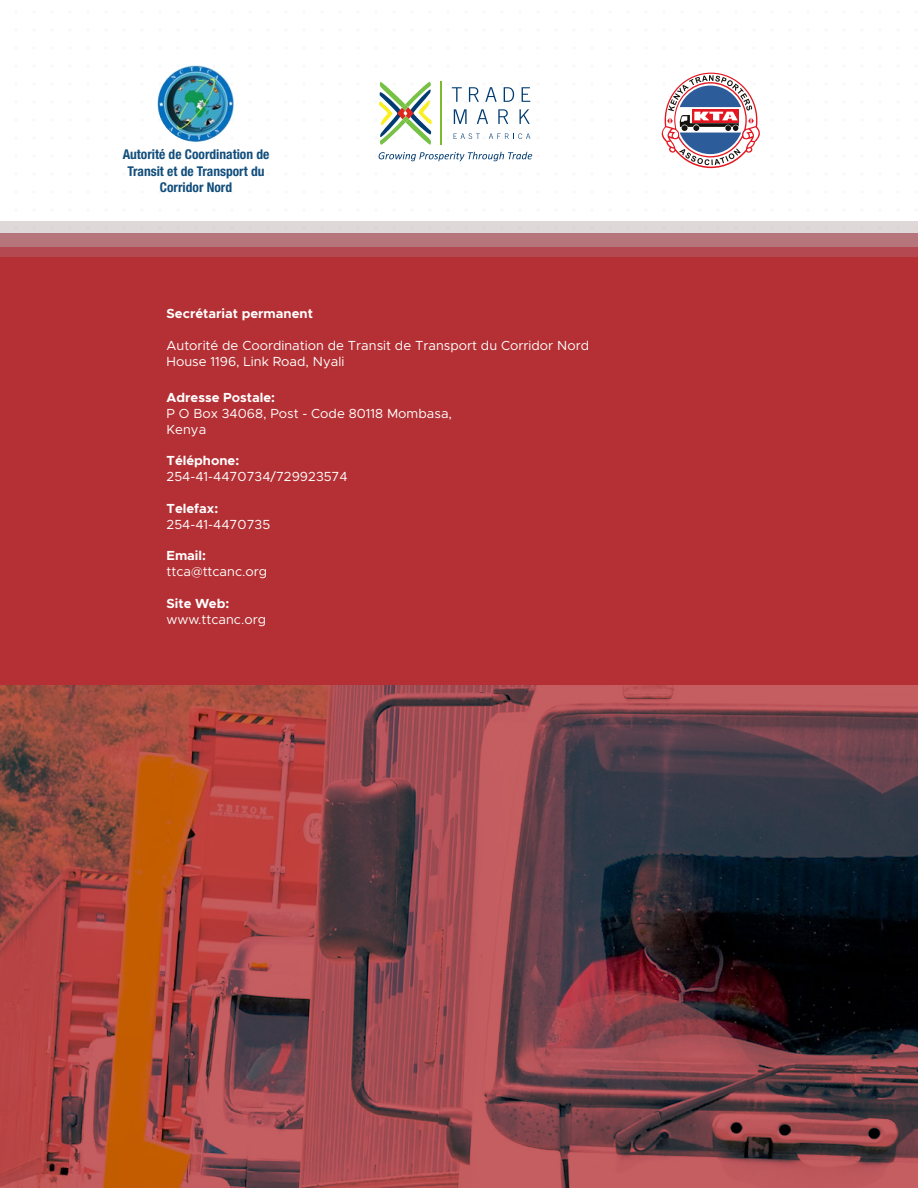
<style>
.page{position:relative;width:918px;height:1188px;background:#fff}
.page>*{position:absolute;margin:0;border:0;box-sizing:border-box;transform-origin:0 0}
.t1{font:700 condensed 13.5px/16.2px "Helvetica Neue";color:#124e7c;text-align:center}
.t2{font:13.2px/15.9px "Metropolis";color:#fff}
.t3{font:700 13.2px "Metropolis";color:#fff}
</style>
<div class="page">
<div style="left:0;top:221px;width:918px;height:434px;background:#ded8d8"></div>
<div style="left:0;top:233px;width:918px;height:428px;background:#b5757a"></div>
<div style="left:0;top:247px;width:918px;height:427px;background:#b54952"></div>
<div style="left:0;top:257px;width:918px;height:428px;background:#b43034"></div>
<svg style="left:0;top:685px;width:918px;height:503px;background:#7f4141"></svg>
<svg style="left:661px;top:73px;width:99px;height:95px"></svg>
<hr style="left:441px;top:81px;width:1px;height:64px;background:#7fba2b">
<svg style="left:452px;top:87px;width:10px;height:15px"></svg>
<svg style="left:469px;top:87px;width:10px;height:15px"></svg>
<svg style="left:485px;top:87px;width:12px;height:15px"></svg>
<svg style="left:504px;top:87px;width:10px;height:15px"></svg>
<svg style="left:522px;top:87px;width:8px;height:15px"></svg>
<svg style="left:454px;top:109px;width:13px;height:15px"></svg>
<svg style="left:477px;top:109px;width:11px;height:15px"></svg>
<svg style="left:498px;top:109px;width:10px;height:15px"></svg>
<svg style="left:520px;top:109px;width:10px;height:15px"></svg>
<svg style="left:454px;top:133px;width:26px;height:6px"></svg>
<svg style="left:489px;top:133px;width:41px;height:6px"></svg>
<svg style="left:379px;top:81px;width:53px;height:64px"></svg>
<svg style="left:402px;top:104px;width:6px;height:7px"></svg>
<svg style="left:379px;top:152px;width:153px;height:9px"></svg>
<img style="left:157px;top:65px;width:78px;height:77px;border-radius:39px">
<p class="t1" style="left:123px;top:146px;width:148px">Autorité de Coordination de<br>Transit et de Transport du<br>Corridor Nord</p>
<p class="t3" style="left:167px;top:305px;width:148px">Secrétariat permanent</p>
<p class="t2" style="left:167px;top:337px;width:424px">Autorité de Coordination de Transit de Transport du Corridor Nord<br>House 1196, Link Road, Nyali</p>
<p class="t3" style="left:167px;top:389px;width:110px">Adresse Postale:</p>
<p class="t2" style="left:167px;top:405px;width:287px">P O Box 34068, Post - Code 80118 Mombasa,<br>Kenya</p>
<p class="t3" style="left:167px;top:452px;width:74px">Téléphone:</p>
<p class="t2" style="left:167px;top:469px;width:183px">254-41-4470734/729923574</p>
<p class="t3" style="left:167px;top:500px;width:53px">Telefax:</p>
<p class="t2" style="left:167px;top:516px;width:105px">254-41-4470735</p>
<p class="t3" style="left:167px;top:547px;width:41px">Email:</p>
<p class="t2" style="left:167px;top:564px;width:102px">ttca@ttcanc.org</p>
<p class="t3" style="left:167px;top:595px;width:64px">Site Web:</p>
<p class="t2" style="left:167px;top:611px;width:101px">www.ttcanc.org</p>
</div>
